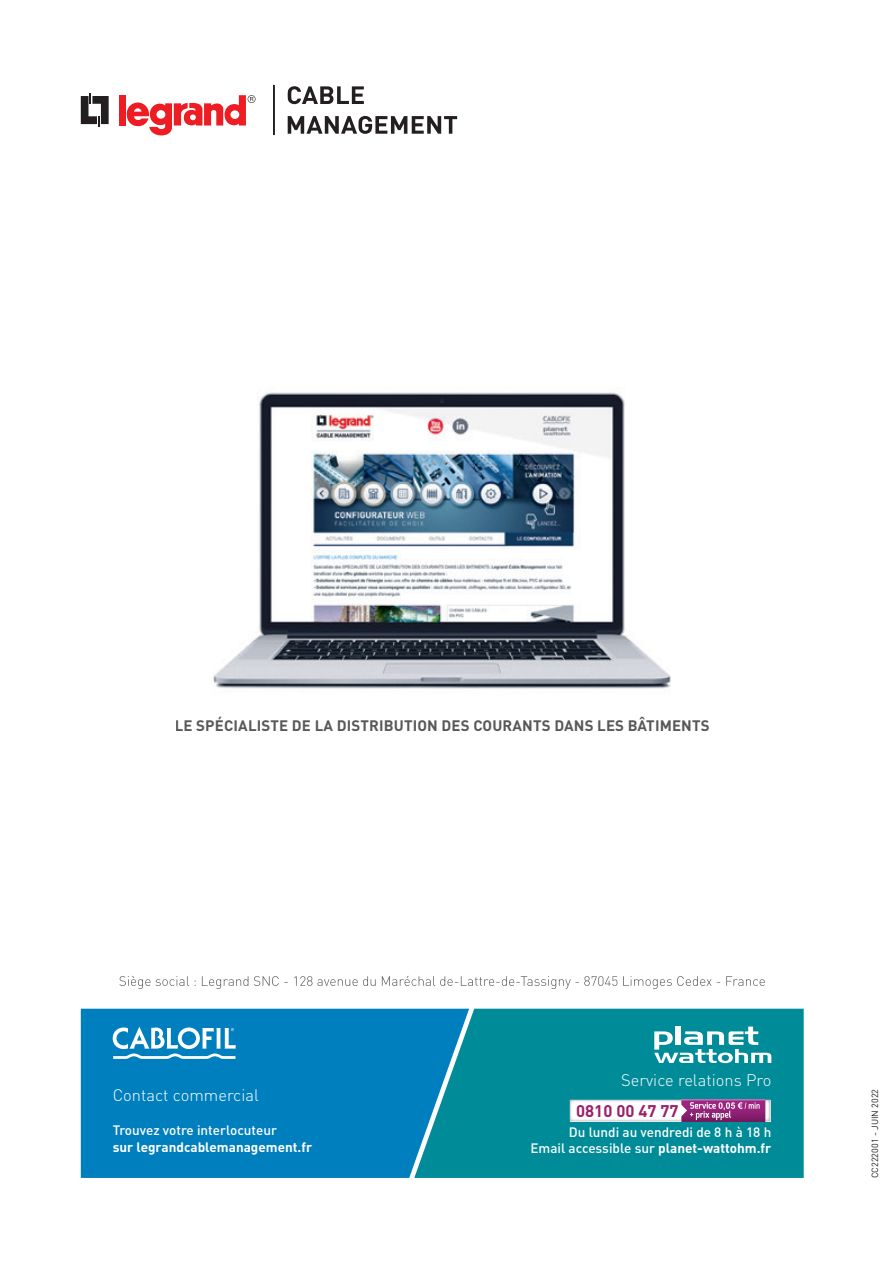
<style>
.page{position:relative;width:893px;height:1263px;background:#fff}
.page>*{position:absolute;margin:0;border:0;box-sizing:border-box;transform-origin:0 0}
.t1{font:700 16.65px "DIN Pro";color:#9a2069}
.t2{font:300 16.5px "DIN Pro";color:#fff}
.t3{font:700 15px "DIN Pro";letter-spacing:.01em;color:#57585a}
.t4{font:500 13.5px/16.2px "DIN Pro";color:#fff;text-align:right}
.t5{font:700 13.5px "DIN Pro";color:#fff}
.t6{font:9px "DIN Pro";color:#231f20}
.s1{font-weight:700}
</style>
<div class="page">
<div style="left:81px;top:1009px;width:333px;height:169px;background:#007fbe"></div>
<svg style="left:414px;top:1009px;width:390px;height:169px;background:#058c9c"></svg>
<svg style="left:113px;top:1026px;width:123px;height:33px"></svg>
<svg style="left:288px;top:86px;width:76px;height:18px"></svg>
<svg style="left:288px;top:116px;width:169px;height:18px"></svg>
<svg style="left:273px;top:85px;width:1px;height:50px"></svg>
<svg style="left:81px;top:94px;width:28px;height:33px"></svg>
<div style="left:119px;top:95px;width:7px;height:31px;background:#ee1d23"></div>
<svg style="left:127px;top:95px;width:129px;height:41px"></svg>
<svg style="left:654px;top:1026px;width:117px;height:37px"></svg>
<img style="left:570px;top:1100px;width:200px;height:21px">
<svg style="left:681px;top:1099px;width:84px;height:23px;background:#a34a8e"></svg>
<svg style="left:119px;top:976px;width:646px;height:13px"></svg>
<img style="left:213px;top:392px;width:458px;height:297px">
<p class="t3" style="left:175px;top:713px;width:536px">LE SPÉCIALISTE DE LA DISTRIBUTION DES COURANTS DANS LES BÂTIMENTS</p>
<p class="t2" style="left:113px;top:1082px;width:148px">Contact commercial</p>
<p class="t4" style="left:113px;top:1121px;width:166px">Trouvez votre interlocuteur</p>
<p class="t5" style="left:113px;top:1135px;width:201px">sur legrandcablemanagement.fr</p>
<p class="t2" style="left:621px;top:1068px;width:152px">Service relations Pro</p>
<p class="t1" style="left:576px;top:1096px;width:104px">0810 00 47 77</p>
<p class="t4" style="left:530px;top:1123px;width:242px">Du lundi au vendredi de 8 h à 18 h<br>Email accessible sur <span class="s1">planet-wattohm.fr</span></p>
<p class="t6" style="left:868px;top:1178px;width:91px;rotate:-90deg">CC222001 - JUIN 2022</p>
</div>
